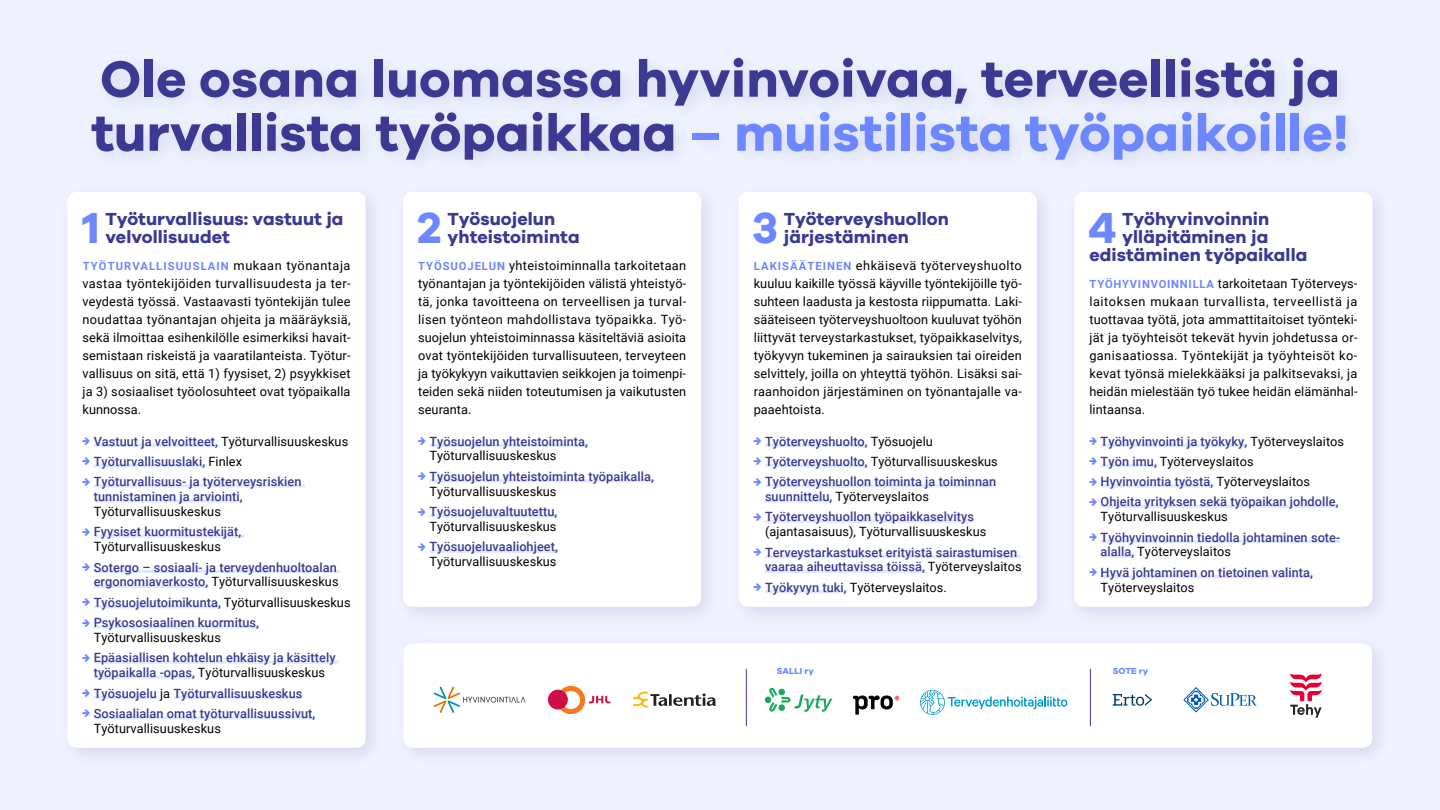
<style>
.page{position:relative;width:1440px;height:810px;background:#f0f3ff}
.page>*{position:absolute;margin:0;border:0;box-sizing:border-box;transform-origin:0 0}
.t1{font:700 52.5px/54px "Galano Grotesque";letter-spacing:.005em;color:#3b3991}
.t2{font:700 44.85px "Galano Grotesque";color:#6c87ff}
.t3{font:700 18px/18px "Galano Grotesque";letter-spacing:.005em;color:#3b3991}
.t4{font:12.75px/18px "Roboto";letter-spacing:.005em;color:#000;text-align:justify}
.t5{font:500 12.75px/20.2px "Roboto";letter-spacing:.005em;color:#3b3991}
.t6{font:700 11.25px "Roboto";letter-spacing:.095em;color:#6c87ff}
.t7{font:700 9px "Galano Grotesque";letter-spacing:.005em;color:#6c87ff}
.s1{color:#6c87ff}
.s2{font-weight:400;font-size:12.75px;color:#000}
.s3{font-weight:400;color:#000}
.s4{font-weight:700;font-size:11.25px;color:#6c87ff}
.s5{font-weight:500;color:#3b3991}
</style>
<div class="page">
<div style="left:392px;top:632px;width:1002px;height:138px;background:#3b3991;opacity:.15"></div>
<div style="left:404px;top:644px;width:968px;height:104px;background:#fff;border-radius:9px"></div>
<svg style="left:765px;top:688px;width:67px;height:24px"></svg>
<svg style="left:853px;top:695px;width:46px;height:20px"></svg>
<svg style="left:920px;top:690px;width:147px;height:25px"></svg>
<svg style="left:1113px;top:694px;width:39px;height:12px"></svg>
<svg style="left:1184px;top:687px;width:73px;height:25px"></svg>
<svg style="left:1290px;top:673px;width:32px;height:45px"></svg>
<img style="left:554px;top:686px;width:32px;height:28px">
<div style="left:548px;top:690px;width:20px;height:20px;background:#ce0f46;border-radius:50%"></div>
<svg style="left:589px;top:696px;width:21px;height:7px"></svg>
<svg style="left:633px;top:692px;width:83px;height:16px"></svg>
<svg style="left:434px;top:687px;width:91px;height:26px"></svg>
<hr style="left:746px;top:669px;width:1px;height:57px;background:#3b3991">
<hr style="left:1090px;top:669px;width:1px;height:57px;background:#3b3991">
<div style="left:56px;top:181px;width:332px;height:589px;background:#3b3991;opacity:.15"></div>
<div style="left:68px;top:192px;width:298px;height:556px;background:#fff;border-radius:9px"></div>
<hr style="left:94px;top:444px;width:124px;height:3px;background:#e2e7ff">
<hr style="left:94px;top:464px;width:111px;height:3px;background:#e2e7ff">
<hr style="left:94px;top:484px;width:211px;height:4px;background:#ecefff">
<hr style="left:94px;top:500px;width:149px;height:2px;background:#e2e7ff">
<hr style="left:94px;top:535px;width:151px;height:3px;background:#e2e7ff">
<hr style="left:94px;top:570px;width:246px;height:3px;background:#e2e7ff">
<hr style="left:94px;top:585px;width:114px;height:3px;background:#e2e7ff">
<hr style="left:94px;top:605px;width:127px;height:3px;background:#e2e7ff">
<hr style="left:94px;top:626px;width:165px;height:2px;background:#e2e7ff">
<hr style="left:94px;top:661px;width:245px;height:3px;background:#e2e7ff">
<hr style="left:94px;top:676px;width:101px;height:3px;background:#e2e7ff">
<hr style="left:94px;top:696px;width:63px;height:3px;background:#e2e7ff">
<hr style="left:173px;top:696px;width:129px;height:3px;background:#e2e7ff">
<hr style="left:94px;top:716px;width:221px;height:3px;background:#e2e7ff">
<div style="left:81px;top:48px;width:1286px;height:133px;background:#eaedfb"></div>
<div style="left:392px;top:181px;width:331px;height:448px;background:#3b3991;opacity:.15"></div>
<div style="left:403px;top:192px;width:298px;height:415px;background:#fff;border-radius:9px"></div>
<hr style="left:429px;top:444px;width:159px;height:3px;background:#e2e7ff">
<hr style="left:429px;top:479px;width:225px;height:3px;background:#e2e7ff">
<hr style="left:429px;top:514px;width:128px;height:4px;background:#eef0ff">
<hr style="left:429px;top:550px;width:129px;height:3px;background:#e2e7ff">
<div style="left:727px;top:180px;width:332px;height:449px;background:#3b3991;opacity:.15"></div>
<div style="left:739px;top:192px;width:298px;height:415px;background:#fff;border-radius:9px"></div>
<hr style="left:765px;top:444px;width:103px;height:3px;background:#e2e7ff">
<hr style="left:765px;top:464px;width:103px;height:3px;background:#e2e7ff">
<hr style="left:765px;top:484px;width:231px;height:4px;background:#e9ecff">
<hr style="left:765px;top:500px;width:67px;height:2px;background:#e2e7ff">
<hr style="left:765px;top:520px;width:209px;height:3px;background:#e2e7ff">
<hr style="left:765px;top:555px;width:256px;height:3px;background:#e2e7ff">
<hr style="left:765px;top:570px;width:160px;height:3px;background:#e2e7ff">
<hr style="left:765px;top:590px;width:82px;height:3px;background:#e2e7ff">
<div style="left:1063px;top:180px;width:331px;height:449px;background:#3b3991;opacity:.15"></div>
<div style="left:1074px;top:192px;width:298px;height:415px;background:#fff;border-radius:9px"></div>
<hr style="left:1101px;top:444px;width:146px;height:3px;background:#e2e7ff">
<hr style="left:1101px;top:464px;width:56px;height:3px;background:#e2e7ff">
<hr style="left:1101px;top:484px;width:112px;height:4px;background:#e9ecff">
<hr style="left:1101px;top:505px;width:238px;height:3px;background:#e2e7ff">
<hr style="left:1101px;top:540px;width:239px;height:3px;background:#e2e7ff">
<hr style="left:1101px;top:555px;width:33px;height:3px;background:#e2e7ff">
<hr style="left:1101px;top:575px;width:212px;height:3px;background:#e2e7ff">
<h1 class="t1" style="left:91px;top:50px;width:1259px">Ole osana luomassa hyvinvoivaa, terveellistä ja turvallista työpaikkaa <span class="s1">– muistilista työpaikoille!</span></h1>
<h2 class="t2" style="left:82px;top:200px;width:19px">1</h2>
<h3 class="t3" style="left:105px;top:209px;width:240px">Työturvallisuus: vastuut ja velvollisuudet</h3>
<p class="t6" style="left:83px;top:258px;width:269px">TYÖTURVALLISUUSLAIN <span class="s2">mukaan työnantaja</span></p>
<p class="t4" style="left:82px;top:274px;width:270px">vastaa työntekijöiden turvallisuudesta ja ter&shy;veydestä työssä. Vastaavasti työntekijän tulee noudattaa työnantajan ohjeita ja määräyksiä, sekä ilmoittaa esihenkilölle esimerkiksi havait&shy;semistaan riskeistä ja vaaratilanteista. Työtur&shy;vallisuus on sitä, että 1) fyysiset, 2) psyykkiset ja 3) sosiaaliset työolosuhteet ovat työpaikalla kunnossa.</p>
<p class="t5" style="left:94px;top:430px;width:256px">Vastuut ja velvoitteet, <span class="s3">Työturvallisuuskeskus<br></span>Työturvallisuuslaki, <span class="s3">Finlex<br></span>Työturvallisuus- ja työterveysriskien</p>
<p class="t5" style="left:94px;top:486px;width:150px">tunnistaminen ja arviointi,</p>
<p class="t4" style="left:94px;top:502px;width:129px">Työturvallisuuskeskus</p>
<p class="t5" style="left:94px;top:521px;width:149px">Fyysiset kuormitustekijät,</p>
<p class="t4" style="left:94px;top:537px;width:129px">Työturvallisuuskeskus</p>
<p class="t5" style="left:94px;top:559px;width:246px;line-height:15px">Sotergo – sosiaali- ja terveydenhuoltoalan ergonomiaverkosto, <span class="s3">Työturvallisuuskeskus</span></p>
<p class="t5" style="left:94px;top:592px;width:258px">Työsuojelutoimikunta, <span class="s3">Työturvallisuuskeskus<br></span>Psykososiaalinen kuormitus,</p>
<p class="t4" style="left:94px;top:628px;width:129px">Työturvallisuuskeskus</p>
<p class="t5" style="left:94px;top:650px;width:243px;line-height:15px">Epäasiallisen kohtelun ehkäisy ja käsittely työpaikalla -opas, <span class="s3">Työturvallisuuskeskus</span></p>
<p class="t5" style="left:94px;top:682px;width:223px">Työsuojelu <span class="s3">ja</span> Työturvallisuuskeskus<br>Sosiaalialan omat työturvallisuussivut,</p>
<p class="t4" style="left:94px;top:719px;width:129px">Työturvallisuuskeskus</p>
<h2 class="t2" style="left:417px;top:200px;width:26px">2</h2>
<h3 class="t3" style="left:448px;top:209px;width:134px">Työsuojelun yhteistoiminta</h3>
<p class="t4" style="left:418px;top:256px;width:270px"><span class="s4">TYÖSUOJELUN</span> yhteistoiminnalla tarkoitetaan työnantajan ja työntekijöiden välistä yhteistyö&shy;tä, jonka tavoitteena on terveellisen ja turval&shy;lisen työnteon mahdollistava työpaikka. Työ&shy;suojelun yhteistoiminnassa käsiteltäviä asioita ovat työntekijöiden turvallisuuteen, terveyteen ja työkykyyn vaikuttavien seikkojen ja toimenpi&shy;teiden sekä niiden toteutumisen ja vaikutusten seuranta.</p>
<p class="t5" style="left:429px;top:430px;width:160px">Työsuojelun yhteistoiminta,</p>
<p class="t4" style="left:429px;top:446px;width:129px">Työturvallisuuskeskus</p>
<p class="t5" style="left:429px;top:466px;width:226px">Työsuojelun yhteistoiminta työpaikalla,</p>
<p class="t4" style="left:429px;top:482px;width:129px">Työturvallisuuskeskus</p>
<p class="t5" style="left:429px;top:501px;width:130px">Työsuojeluvaltuutettu,</p>
<p class="t4" style="left:429px;top:517px;width:129px">Työturvallisuuskeskus</p>
<p class="t5" style="left:429px;top:536px;width:130px">Työsuojeluvaaliohjeet,</p>
<p class="t4" style="left:429px;top:552px;width:129px">Työturvallisuuskeskus</p>
<h2 class="t2" style="left:752px;top:200px;width:27px">3</h2>
<h3 class="t3" style="left:784px;top:209px;width:167px">Työterveyshuollon järjestäminen</h3>
<p class="t4" style="left:754px;top:256px;width:270px"><span class="s4">LAKISÄÄTEINEN</span> ehkäisevä työterveyshuolto kuuluu kaikille työssä käyville työntekijöille työ&shy;suhteen laadusta ja kestosta riippumatta. Laki&shy;sääteiseen työterveyshuoltoon kuuluvat työhön liittyvät terveystarkastukset, työpaikkaselvitys, työkyvyn tukeminen ja sairauksien tai oireiden selvittely, joilla on yhteyttä työhön. Lisäksi sai&shy;raanhoidon järjestäminen on työnantajalle va&shy;paaehtoista.</p>
<p class="t5" style="left:765px;top:430px;width:234px">Työterveyshuolto, <span class="s3">Työsuojelu<br></span>Työterveyshuolto, <span class="s3">Työturvallisuuskeskus<br></span>Työterveyshuollon toiminta ja toiminnan</p>
<p class="t5" style="left:765px;top:486px;width:210px">suunnittelu, <span class="s3">Työterveyslaitos<br></span>Työterveyshuollon työpaikkaselvitys</p>
<p class="t4" style="left:765px;top:522px;width:223px">(ajantasaisuus), Työturvallisuuskeskus</p>
<p class="t5" style="left:765px;top:544px;width:258px;line-height:15px">Terveystarkastukset erityistä sairastumisen vaaraa aiheuttavissa töissä, <span class="s3">Työterveyslaitos</span></p>
<p class="t4" style="left:765px;top:578px;width:183px"><span class="s5">Työkyvyn tuki,</span> Työterveyslaitos.</p>
<h3 class="t3" style="left:1089px;top:209px;width:219px;text-align:center">Työhyvinvoinnin ylläpitäminen ja edistäminen työpaikalla</h3>
<p class="t4" style="left:1089px;top:274px;width:270px"><span class="s4">TYÖHYVINVOINNILLA</span> tarkoitetaan Työterveys&shy;laitoksen mukaan turvallista, terveellistä ja tuottavaa työtä, jota ammattitaitoiset työnteki&shy;jät ja työyhteisöt tekevät hyvin johdetussa or&shy;ganisaatiossa. Työntekijät ja työyhteisöt ko&shy;kevat työnsä mielekkääksi ja palkitsevaksi, ja heidän mielestään työ tukee heidän elämänhal&shy;lintaansa.</p>
<p class="t5" style="left:1101px;top:430px;width:245px">Työhyvinvointi ja työkyky, <span class="s3">Työterveyslaitos </span>Työn imu, <span class="s3">Työterveyslaitos<br></span>Hyvinvointia työstä, <span class="s3">Työterveyslaitos </span>Ohjeita yrityksen sekä työpaikan johdolle,</p>
<p class="t4" style="left:1101px;top:507px;width:129px">Työturvallisuuskeskus</p>
<p class="t5" style="left:1101px;top:529px;width:241px;line-height:15px">Työhyvinvoinnin tiedolla johtaminen sote&shy;alalla, <span class="s3">Työterveyslaitos</span></p>
<p class="t5" style="left:1101px;top:562px;width:214px">Hyvä johtaminen on tietoinen valinta,</p>
<p class="t4" style="left:1101px;top:578px;width:95px">Työterveyslaitos</p>
<h2 class="t2" style="left:1089px;top:200px;width:30px">4</h2>
<p class="t7" style="left:777px;top:666px;width:39px">SALLI ry</p>
<p class="t7" style="left:1113px;top:666px;width:37px">SOTE ry</p>
</div>
